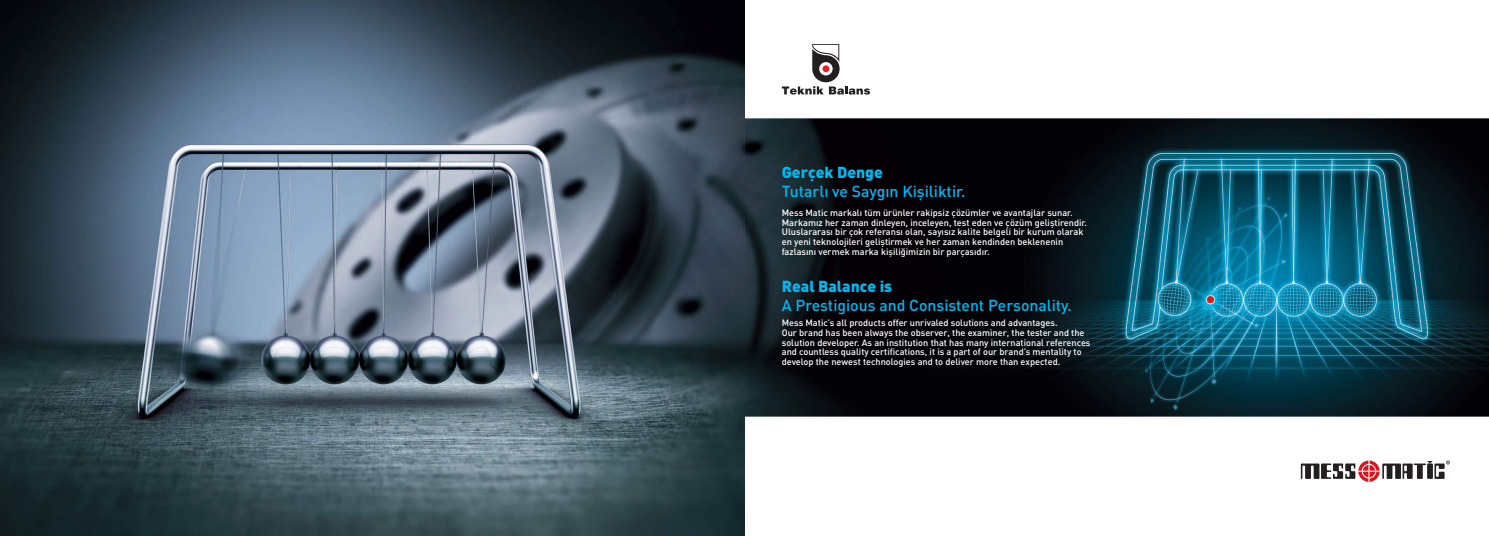
<style>
.page{position:relative;width:1489px;height:536px;background:#fff}
.page>*{position:absolute;margin:0;border:0;box-sizing:border-box;transform-origin:0 0}
.t1{font:15.75px "DIM Med";color:#00b9f2}
.t2{font:15.75px "DIM Bla";color:#00b9f2}
.t3{font:9.19px/9.6px "DIM Med";color:#fff}
</style>
<div class="page">
<img style="left:0;top:0;width:1488px;height:536px">
<svg style="left:1300px;top:460px;width:149px;height:22px"></svg>
<svg style="left:781px;top:44px;width:89px;height:51px"></svg>
<svg style="left:819px;top:62px;width:13px;height:13px"></svg>
<div style="left:822px;top:65px;width:7px;height:7px;background:#ef1923;border-radius:50%"></div>
<h1 class="t2" style="left:781px;top:162px;width:103px">Gerçek Denge</h1>
<h1 class="t1" style="left:781px;top:181px;width:185px">Tutarlı ve Saygın Kişiliktir.</h1>
<p class="t3" style="left:781px;top:208px;width:307px">Mess Matic markalı tüm ürünler rakipsiz çözümler ve avantajlar sunar.<br>Markamız her zaman dinleyen, inceleyen, test eden ve çözüm geliştirendir.<br>Uluslararası bir çok referansı olan, sayısız kalite belgeli bir kurum olarak en yeni teknolojileri geliştirmek ve her zaman kendinden beklenenin fazlasını vermek marka kişiliğimizin bir parçasıdır.</p>
<h1 class="t2" style="left:781px;top:276px;width:112px">Real Balance is</h1>
<h1 class="t1" style="left:781px;top:295px;width:292px">A Prestigious and Consistent Personality.</h1>
<p class="t3" style="left:781px;top:318px;width:310px">Mess Matic’s all products offer unrivaled solutions and advantages.<br>Our brand has been always the observer, the examiner, the tester and the solution developer. As an institution that has many international references and countless quality certifications, it is a part of our brand’s mentality to develop the newest technologies and to deliver more than expected.</p>
</div>
